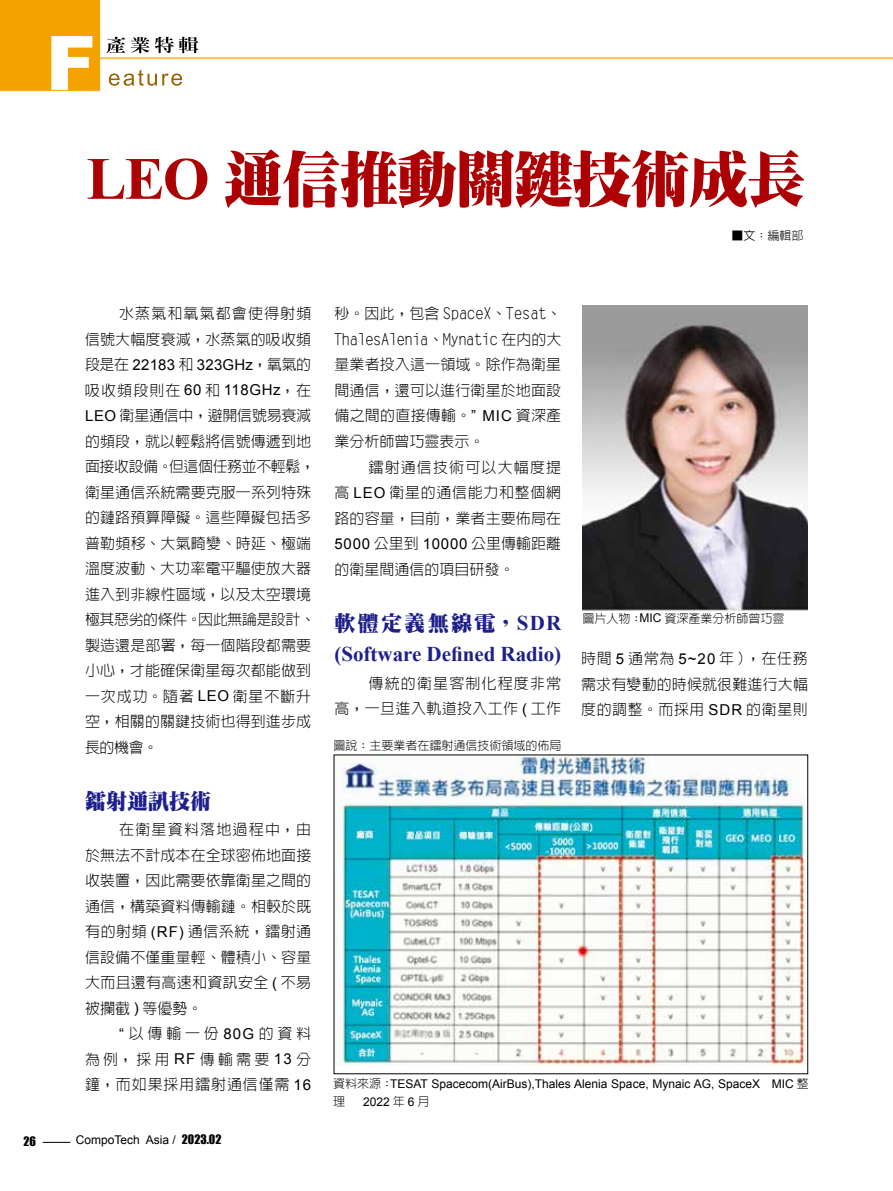
<style>
.page{position:relative;width:893px;height:1191px;background:#fff}
.page>*{position:absolute;margin:0;border:0;box-sizing:border-box;transform-origin:0 0}
.t1{font:900 60px "Inn Ming";letter-spacing:-.03em;color:#ad0003}
.t2{font:700 21px "Times New Roman";color:#1d2088}
.t3{font:900 21px "Inn Ming";letter-spacing:.11em;color:#1d2088}
.t4{font:300 15px/25.5px "Lin Gothic";letter-spacing:.01em;color:#000;text-align:justify}
.t5{font:300 15px/25.5px "Lin Gothic";letter-spacing:.075em;color:#000;text-align:right}
.t6{font:15px "Arial";letter-spacing:.015em;color:#000}
.t7{font:15px "Arial";letter-spacing:.05em;color:#000}
.t8{font:12px "Arial";color:#000}
.t9{font:300 12px "Lin Gothic";color:#000}
.t10{font:12px "Impact";color:#000}
.s1{font-family:"Times New Roman";font-weight:700}
.s2{font-weight:500}
.s3{font-family:"Lin Gothic";font-weight:300}
.s4{font-family:"Arial";font-weight:400}
.s5{font-family:"Impact"}
</style>
<div class="page">
<img style="left:0;top:0;width:893px;height:92px">
<img style="left:109px;top:70px;width:73px;height:16px">
<img style="left:108px;top:37px;width:80px;height:16px">
<img style="left:51px;top:36px;width:41px;height:54px">
<svg style="left:43px;top:1142px;width:27px;height:1px"></svg>
<img style="left:583px;top:305px;width:225px;height:305px">
<img style="left:336px;top:756px;width:470px;height:310px">
<h1 class="t1" style="left:86px;top:147px;width:722px"><span class="s1">LEO</span> 通信推動關鍵技術成長</h1>
<p class="t9" style="left:731px;top:229px;width:73px"><span class="s2">■文</span>：編輯部</p>
<p class="t4" style="left:85px;top:300px;width:228px;text-align:right">水蒸氣和氧氣都會使得射頻<br>信號大幅度衰減，水蒸氣的吸收頻</p>
<p class="t6" style="left:85px;top:355px;width:228px"><span class="s3">段是在</span> 22183 <span class="s3">和</span> 323GHz<span class="s3">，氧氣的</span></p>
<p class="t4" style="left:85px;top:377px;width:231px;text-align:left">吸收頻段則在 <span class="s4">60</span> 和 <span class="s4">118GHz</span>，在<br><span class="s4">LEO</span> 衛星通信中，避開信號易衰減的頻段，就以輕鬆將信號傳遞到地面接收設備。但這個任務並不輕鬆，衛星通信系統需要克服一系列特殊的鏈路預算障礙。這些障礙包括多普勒頻移、大氣畸變、時延、極端溫度波動、大功率電平驅使放大器進入到非線性區域，以及太空環境極其惡劣的條件。因此無論是設計、製造還是部署，每一個階段都需要小心，才能確保衛星每次都能做到一次成功。隨著 <span class="s4">LEO</span> 衛星不斷升空，相關的關鍵技術也得到進步成長的機會。</p>
<h2 class="t3" style="left:85px;top:790px;width:127px">鐳射通訊技術</h2>
<p class="t4" style="left:85px;top:816px;width:228px;text-indent:34px">在衛星資料落地過程中，由於無法不計成本在全球密佈地面接收裝置，因此需要依靠衛星之間的通信，構築資料傳輸鏈。相較於既有的射頻 <span class="s4">(RF)</span> 通信系統，鐳射通信設備不僅重量輕、體積小、容量大而且還有高速和資訊安全 <span class="s4">(</span> 不易被攔截 <span class="s4">)</span> 等優勢。</p>
<p class="t4" style="left:85px;top:1020px;width:228px;text-indent:34px"><span class="s4">“</span>以傳輸一份<span class="s4">80G</span>的資料為例，採用<span class="s4">RF</span>傳輸需要<span class="s4">13</span>分鐘，而如果採用鐳射通信僅需 <span class="s4">16</span></p>
<p class="t10" style="left:24px;top:1132px;width:14px">26</p>
<p class="t8" style="left:76px;top:1131px;width:147px">CompoTech Asia / <span class="s5">2023.02</span></p>
<p class="t4" style="left:334px;top:301px;width:228px">秒。因此，包含 SpaceX、Tesat、ThalesAlenia、Mynatic 在內的大量業者投入這一領域。除作為衛星間通信，還可以進行衛星於地面設備之間的直接傳輸。<span class="s4">” MIC</span> 資深產業分析師曾巧靈表示。</p>
<p class="t4" style="left:334px;top:454px;width:228px;text-indent:34px">鐳射通信技術可以大幅度提高 <span class="s4">LEO</span> 衛星的通信能力和整個網路的容量，目前，業者主要佈局在</p>
<p class="t7" style="left:334px;top:533px;width:228px">5000 <span class="s3">公里到</span> 10000 <span class="s3">公里傳輸距離</span></p>
<p class="t4" style="left:334px;top:556px;width:181px">的衛星間通信的項目研發。</p>
<h2 class="t3" style="left:334px;top:612px;width:228px">軟體定義無線電，<span class="s1">SDR</span></h2>
<h2 class="t2" style="left:334px;top:640px;width:228px">(Software Defined Radio)</h2>
<p class="t5" style="left:334px;top:670px;width:228px">傳統的衛星客制化程度非常<br>高，一旦進入軌道投入工作 <span class="s4">(</span> 工作</p>
<p class="t9" style="left:334px;top:739px;width:229px">圖說 : 主要業者在鐳射通信技術領域的佈局</p>
<p class="t9" style="left:583px;top:612px;width:203px">圖片人物 :<span class="s4">MIC</span> 資深產業分析師曾巧靈</p>
<p class="t4" style="left:581px;top:645px;width:228px">時間 <span class="s4">5</span> 通常為 <span class="s4">5~20</span> 年 )，在任務需求有變動的時候就很難進行大幅度的調整。而採用 <span class="s4">SDR</span> 的衛星則</p>
<p class="t8" style="left:333px;top:1075px;width:477px"><span class="s3">資料來源 :</span>TESAT Spacecom(AirBus),Thales Alenia Space, Mynaic AG, SpaceX MIC <span class="s3">整</span></p>
<p class="t9" style="left:333px;top:1095px;width:13px">理</p>
<p class="t8" style="left:363px;top:1093px;width:68px">2022 <span class="s3">年</span> 6 <span class="s3">月</span></p>
</div>
